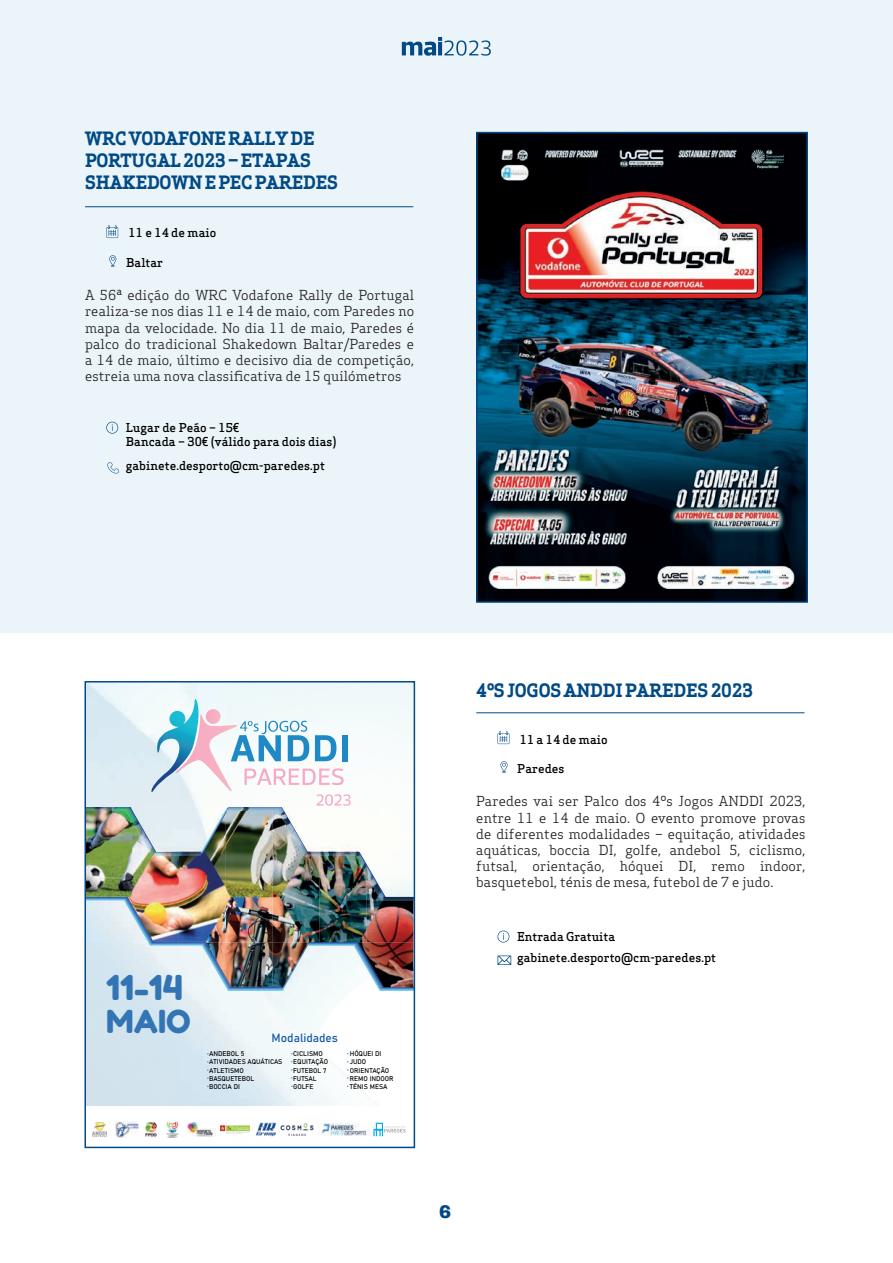
<style>
.page{position:relative;width:893px;height:1263px;background:#fff}
.page>*{position:absolute;margin:0;border:0;box-sizing:border-box;transform-origin:0 0}
.t1{font:34.2px "Fredoka One";color:#3375b4}
.t2{font:31.65px "Fredoka One";color:#3375b4}
.t3{font:700 18px/21.6px "Apex Serif";letter-spacing:-.01em;color:#014a86}
.t4{font:900 18px "Archivo";color:#014a86}
.t5{font:13.5px/16.2px "Apex Serif";letter-spacing:.01em;color:#231f20;text-align:justify}
.t6{font:500 12px/14.4px "Apex Serif";color:#000}
.t7{font:11.85px "Bahnschrift";color:#1359a6}
.t8{font:6.75px/8.1px "Bahnschrift";color:#000001}
</style>
<div class="page">
<div style="left:0;top:0;width:893px;height:632px;background:#ebf5f9"></div>
<hr style="left:85px;top:206px;width:328px;height:1px;background:#014a86">
<svg style="left:106px;top:225px;width:12px;height:13px"></svg>
<svg style="left:109px;top:255px;width:7px;height:12px"></svg>
<svg style="left:106px;top:422px;width:12px;height:12px"></svg>
<img style="left:479px;top:135px;width:326px;height:465px">
<div style="left:476px;top:132px;width:332px;height:471px;border:2px solid #014a86"></div>
<svg style="left:107px;top:462px;width:12px;height:11px"></svg>
<img style="left:88px;top:810px;width:324px;height:180px">
<img style="left:273px;top:854px;width:93px;height:88px">
<img style="left:226px;top:807px;width:133px;height:45px">
<img style="left:88px;top:854px;width:138px;height:88px">
<img style="left:315px;top:808px;width:5px;height:44px">
<img style="left:385px;top:852px;width:27px;height:46px">
<img style="left:153px;top:898px;width:26px;height:44px">
<img style="left:153px;top:942px;width:213px;height:1px">
<img style="left:306px;top:808px;width:8px;height:45px">
<img style="left:366px;top:898px;width:46px;height:89px">
<img style="left:88px;top:808px;width:218px;height:1px">
<img style="left:88px;top:898px;width:63px;height:1px">
<img style="left:304px;top:853px;width:78px;height:1px">
<img style="left:88px;top:809px;width:216px;height:1px">
<img style="left:151px;top:854px;width:50px;height:2px">
<img style="left:88px;top:899px;width:62px;height:1px">
<img style="left:88px;top:810px;width:216px;height:44px">
<img style="left:303px;top:854px;width:78px;height:45px">
<img style="left:88px;top:900px;width:62px;height:43px">
<img style="left:149px;top:943px;width:218px;height:44px">
<svg style="left:151px;top:699px;width:200px;height:107px"></svg>
<img style="left:93px;top:1123px;width:14px;height:13px">
<img style="left:116px;top:1122px;width:23px;height:15px">
<img style="left:145px;top:1121px;width:12px;height:16px">
<img style="left:256px;top:1122px;width:21px;height:14px">
<img style="left:166px;top:1121px;width:13px;height:17px">
<svg style="left:373px;top:1123px;width:33px;height:13px"></svg>
<img style="left:318px;top:1124px;width:52px;height:11px">
<img style="left:220px;top:1125px;width:30px;height:9px">
<img style="left:187px;top:1122px;width:27px;height:15px">
<img style="left:280px;top:1124px;width:34px;height:11px">
<div style="left:85px;top:681px;width:330px;height:467px;border:2px solid #014a86"></div>
<hr style="left:476px;top:712px;width:328px;height:1px;background:#014a86">
<svg style="left:497px;top:731px;width:12px;height:13px"></svg>
<svg style="left:500px;top:761px;width:7px;height:12px"></svg>
<svg style="left:497px;top:930px;width:12px;height:12px"></svg>
<svg style="left:497px;top:955px;width:14px;height:10px"></svg>
<svg style="left:402px;top:37px;width:89px;height:19px"></svg>
<h3 class="t3" style="left:85px;top:128px;width:254px">WRC VODAFONE RALLY DE<br>PORTUGAL 2023 – ETAPAS<br>SHAKEDOWN E PEC PAREDES</h3>
<p class="t6" style="left:129px;top:225px;width:89px">11 e 14 de maio</p>
<p class="t6" style="left:126px;top:255px;width:39px">Baltar</p>
<p class="t5" style="left:85px;top:287px;width:331px">A 56ª edição do WRC Vodafone Rally de Portugal realiza-se nos dias 11 e 14 de maio, com Paredes no mapa da velocidade. No dia 11 de maio, Paredes é palco do tradicional Shakedown Baltar/Paredes e a 14 de maio, último e decisivo dia de competição, estreia uma nova classificativa de 15 quilómetros</p>
<p class="t6" style="left:126px;top:420px;width:212px">Lugar de Peão – 15€<br>Bancada – 30€ (válido para dois dias)</p>
<p class="t6" style="left:126px;top:459px;width:201px">gabinete.desporto@cm-paredes.pt</p>
<h1 class="t1" style="left:106px;top:966px;width:78px">11-14</h1>
<h2 class="t2" style="left:106px;top:1002px;width:86px">MAIO</h2>
<p class="t7" style="left:272px;top:1028px;width:68px">Modalidades</p>
<p class="t8" style="left:209px;top:1049px;width:75px">ANDEBOL 5<br>ATIVIDADES AQUÁTICAS<br>ATLETISMO<br>BASQUETEBOL<br>BOCCIA DI</p>
<p class="t8" style="left:293px;top:1049px;width:36px">CICLISMO<br>EQUITAÇÃO<br>FUTEBOL 7<br>FUTSAL<br>GOLFE</p>
<p class="t8" style="left:350px;top:1049px;width:45px">HÓQUEI DI<br>JUDO<br>ORIENTAÇÃO<br>REMO INDOOR<br>TÉNIS MESA</p>
<h3 class="t3" style="left:476px;top:680px;width:279px">4ºS JOGOS ANDDI PAREDES 2023</h3>
<p class="t6" style="left:520px;top:732px;width:89px">11 a 14 de maio</p>
<p class="t6" style="left:517px;top:761px;width:49px">Paredes</p>
<p class="t5" style="left:476px;top:793px;width:331px">Paredes vai ser Palco dos 4ºs Jogos ANDDI 2023, entre 11 e 14 de maio. O evento promove provas de diferentes modalidades – equitação, atividades aquáticas, boccia DI, golfe, andebol 5, ciclismo, futsal, orientação, hóquei DI, remo indoor, basquetebol, ténis de mesa, futebol de 7 e judo.</p>
<p class="t6" style="left:517px;top:925px;width:201px;line-height:21.6px">Entrada Gratuita gabinete.desporto@cm-paredes.pt</p>
<h3 class="t4" style="left:439px;top:1201px;width:14px">6</h3>
</div>
